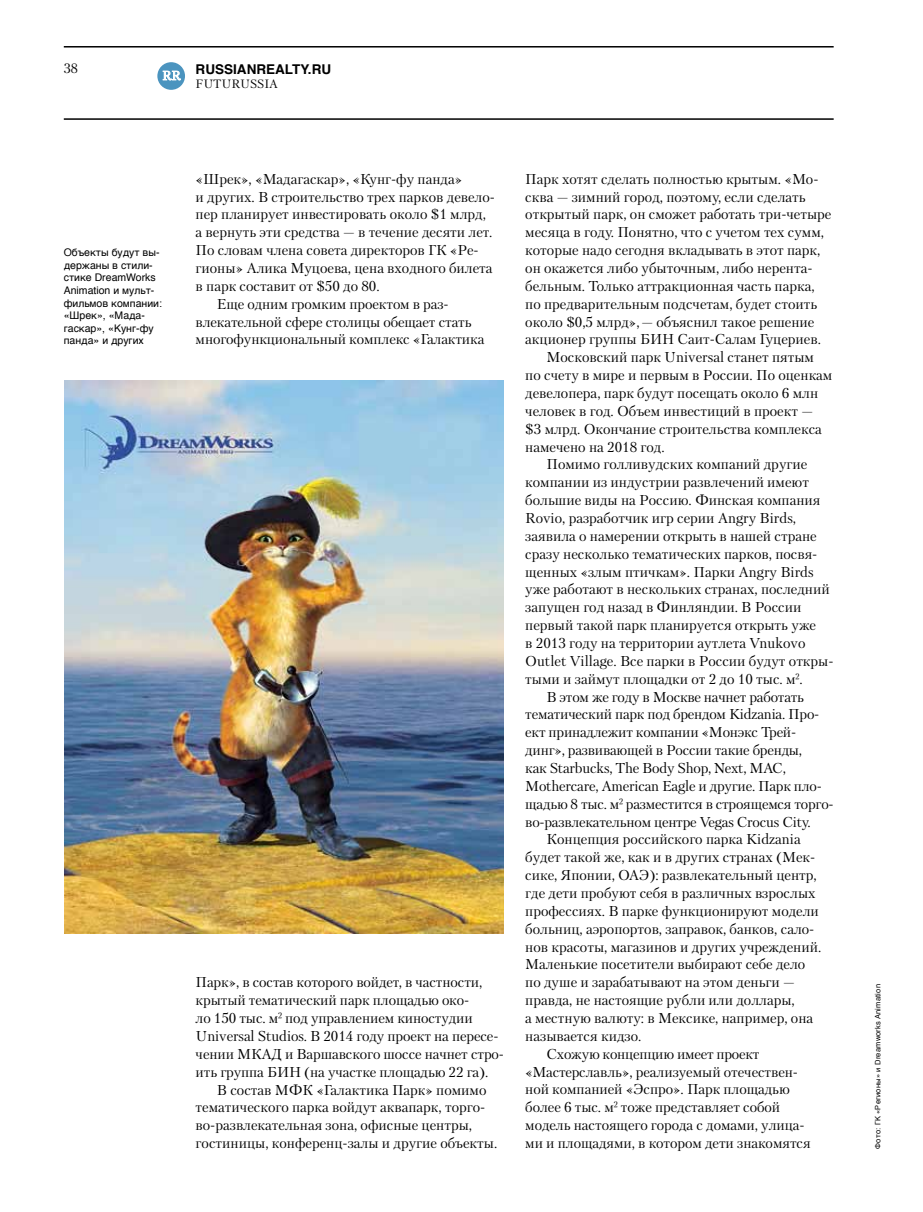
<style>
.page{position:relative;width:923px;height:1212px;background:#fff}
.page>*{position:absolute;margin:0;border:0;box-sizing:border-box;transform-origin:0 0}
.t1{font:14.25px/17.9px "Petersburg TF";color:#000}
.t2{font:700 13.5px "Helvetica TF";color:#000}
.t3{font:13.5px "Petersburg TF";color:#000}
.t4{font:12.6px "Petersburg TF";color:#fff}
.t5{font:12px "Petersburg TF";color:#000}
.t6{font:10.5px/12.6px "Helvetica TF";color:#000}
.t7{font:7.5px "Helvetica TF";letter-spacing:.025em;color:#000}
</style>
<div class="page">
<hr style="left:64px;top:118px;width:769px;height:2px;background:#000">
<hr style="left:64px;top:46px;width:769px;height:2px;background:#000">
<div style="left:157px;top:62px;width:28px;height:28px;background:#4b94bf;border-radius:50%"></div>
<svg style="left:163px;top:71px;width:18px;height:9px"></svg>
<img style="left:65px;top:381px;width:438px;height:553px">
<p class="t3" style="left:64px;top:60px;width:16px">38</p>
<p class="t2" style="left:196px;top:58px;width:137px">RUSSIANREALTY.RU</p>
<p class="t5" style="left:196px;top:77px;width:84px">Futurussia</p>
<p class="t4" style="left:162px;top:68px;width:10px">RR</p>
<p class="t6" style="left:64px;top:247px;width:100px">Объекты будут вы&shy;держаны в стили&shy;стике DreamWorks<br>Animation и мульт&shy;фильмов компании: «Шрек», «Мада&shy;гаскар», «Кунг-фу панда» и других</p>
<p class="t1" style="left:196px;top:170px;width:268px">«Шрек», «Мадагаскар», «Кунг-фу панда»</p>
<p class="t1" style="left:196px;top:187px;width:301px">и других. В строительство трех парков девело-</p>
<p class="t1" style="left:196px;top:205px;width:292px">пер планирует инвестировать около $1 млрд,</p>
<p class="t1" style="left:196px;top:223px;width:298px">а вернуть эти средства — в течение десяти лет.</p>
<p class="t1" style="left:196px;top:241px;width:284px">По словам члена совета директоров ГК «Ре-</p>
<p class="t1" style="left:196px;top:259px;width:298px">гионы» Алика Муцоева, цена входного билета</p>
<p class="t1" style="left:196px;top:277px;width:185px">в парк составит от $50 до 80.</p>
<p class="t1" style="left:217px;top:294px;width:233px">Еще одним громким проектом в раз-</p>
<p class="t1" style="left:196px;top:312px;width:277px">влекательной сфере столицы обещает стать</p>
<p class="t1" style="left:196px;top:330px;width:290px">многофункциональный комплекс «Галактика</p>
<p class="t1" style="left:196px;top:973px;width:310px">Парк», в состав которого войдет, в частности, крытый тематический парк площадью око-<br>ло 150 тыс. м² под управлением киностудии Universal Studios. В 2014 году проект на пересе&shy;чении МКАД и Варшавского шоссе начнет стро&shy;ить группа БИН (на участке площадью 22 га).</p>
<p class="t1" style="left:196px;top:1080px;width:303px;text-indent:21px">В состав МФК «Галактика Парк» помимо тематического парка войдут аквапарк, торго&shy;во‑развлекательная зона, офисные центры, гостиницы, конференц-залы и другие объекты.</p>
<p class="t1" style="left:525px;top:169px;width:295px">Парк хотят сделать полностью крытым. «Мо-</p>
<p class="t1" style="left:525px;top:187px;width:282px">сква — зимний город, поэтому, если сделать</p>
<p class="t1" style="left:525px;top:205px;width:308px">открытый парк, он сможет работать три-четыре</p>
<p class="t1" style="left:525px;top:223px;width:300px">месяца в году. Понятно, что с учетом тех сумм,</p>
<p class="t1" style="left:525px;top:241px;width:296px">которые надо сегодня вкладывать в этот парк,</p>
<p class="t1" style="left:525px;top:259px;width:289px">он окажется либо убыточным, либо нерента-</p>
<p class="t1" style="left:525px;top:277px;width:291px">бельным. Только аттракционная часть парка,</p>
<p class="t1" style="left:525px;top:294px;width:293px">по предварительным подсчетам, будет стоить</p>
<p class="t1" style="left:525px;top:312px;width:291px">около $0,5 млрд»,— объяснил такое решение</p>
<p class="t1" style="left:525px;top:330px;width:297px">акционер группы БИН Саит-Салам Гуцериев.</p>
<p class="t1" style="left:546px;top:348px;width:269px">Московский парк Universal станет пятым</p>
<p class="t1" style="left:525px;top:366px;width:309px">по счету в мире и первым в России. По оценкам</p>
<p class="t1" style="left:525px;top:384px;width:294px">девелопера, парк будут посещать около 6 млн</p>
<p class="t1" style="left:525px;top:402px;width:289px">человек в год. Объем инвестиций в проект —</p>
<p class="t1" style="left:525px;top:419px;width:298px">$3 млрд. Окончание строительства комплекса</p>
<p class="t1" style="left:525px;top:437px;width:141px">намечено на 2018 год.</p>
<p class="t1" style="left:546px;top:455px;width:262px">Помимо голливудских компаний другие</p>
<p class="t1" style="left:525px;top:473px;width:285px">компании из индустрии развлечений имеют</p>
<p class="t1" style="left:525px;top:491px;width:297px">большие виды на Россию. Финская компания</p>
<p class="t1" style="left:525px;top:509px;width:272px">Rovio, разработчик игр серии Angry Birds,</p>
<p class="t1" style="left:525px;top:527px;width:293px">заявила о намерении открыть в нашей стране</p>
<p class="t1" style="left:525px;top:544px;width:294px">сразу несколько тематических парков, посвя-</p>
<p class="t1" style="left:525px;top:562px;width:290px">щенных «злым птичкам». Парки Angry Birds</p>
<p class="t1" style="left:525px;top:580px;width:306px">уже работают в нескольких странах, последний</p>
<p class="t1" style="left:525px;top:598px;width:278px">запущен год назад в Финляндии. ВРоссии</p>
<p class="t1" style="left:525px;top:616px;width:292px">первый такой парк планируется открыть уже</p>
<p class="t1" style="left:525px;top:634px;width:282px">в 2013 году на территории аутлета Vnukovo</p>
<p class="t1" style="left:525px;top:652px;width:310px">Outlet Village. Все парки в России будут откры-</p>
<p class="t1" style="left:525px;top:669px;width:279px">тыми и займут площадки от 2 до 10 тыс. м².</p>
<p class="t1" style="left:546px;top:687px;width:259px">В этом же году в Москве начнет работать</p>
<p class="t1" style="left:525px;top:705px;width:296px">тематический парк под брендом Kidzania. Про-</p>
<p class="t1" style="left:525px;top:723px;width:272px">ект принадлежит компании «Монэкс Трей-</p>
<p class="t1" style="left:525px;top:741px;width:278px">динг», развивающей в России такие бренды,</p>
<p class="t1" style="left:525px;top:759px;width:262px">как Starbucks, The Body Shop, Next, MAC,</p>
<p class="t1" style="left:525px;top:777px;width:298px">Mothercare, American Eagle и другие. Парк пло-</p>
<p class="t1" style="left:525px;top:794px;width:310px">щадью 8 тыс. м² разместится в строящемся торго-</p>
<p class="t1" style="left:525px;top:812px;width:287px">во‑развлекательном центре Vegas Crocus City.</p>
<p class="t1" style="left:546px;top:830px;width:256px">Концепция российского парка Kidzania</p>
<p class="t1" style="left:525px;top:848px;width:291px">будет такой же, как и в других странах (Мек-</p>
<p class="t1" style="left:525px;top:866px;width:293px">сике, Японии, ОАЭ): развлекательный центр,</p>
<p class="t1" style="left:525px;top:884px;width:292px">где дети пробуют себя в различных взрослых</p>
<p class="t1" style="left:525px;top:902px;width:295px">профессиях. В парке функционируют модели</p>
<p class="t1" style="left:525px;top:919px;width:291px">больниц, аэропортов, заправок, банков, сало-</p>
<p class="t1" style="left:525px;top:937px;width:297px">нов красоты, магазинов и других учреждений.</p>
<p class="t1" style="left:525px;top:955px;width:281px">Маленькие посетители выбирают себе дело</p>
<p class="t1" style="left:525px;top:973px;width:271px">по душе и зарабатывают на этом деньги —</p>
<p class="t1" style="left:525px;top:991px;width:271px">правда, не настоящие рубли или доллары,</p>
<p class="t1" style="left:525px;top:1009px;width:289px">а местную валюту: в Мексике, например, она</p>
<p class="t1" style="left:525px;top:1027px;width:118px">называется кидзо.</p>
<p class="t1" style="left:546px;top:1044px;width:214px">Схожую концепцию имеет проект</p>
<p class="t1" style="left:525px;top:1062px;width:274px">«Мастерславль», реализуемый отечествен-</p>
<p class="t1" style="left:525px;top:1080px;width:266px">ной компанией «Эспро». Парк площадью</p>
<p class="t1" style="left:525px;top:1098px;width:256px">более 6 тыс. м² тоже представляет собой</p>
<p class="t1" style="left:525px;top:1116px;width:281px">модель настоящего города с домами, улица-</p>
<p class="t1" style="left:525px;top:1134px;width:287px">ми и площадями, в котором дети знакомятся</p>
<p class="t7" style="left:872px;top:1148px;width:166px;rotate:-90deg">Фото: ГК «Регионы» и Dreamworks Animation</p>
</div>
